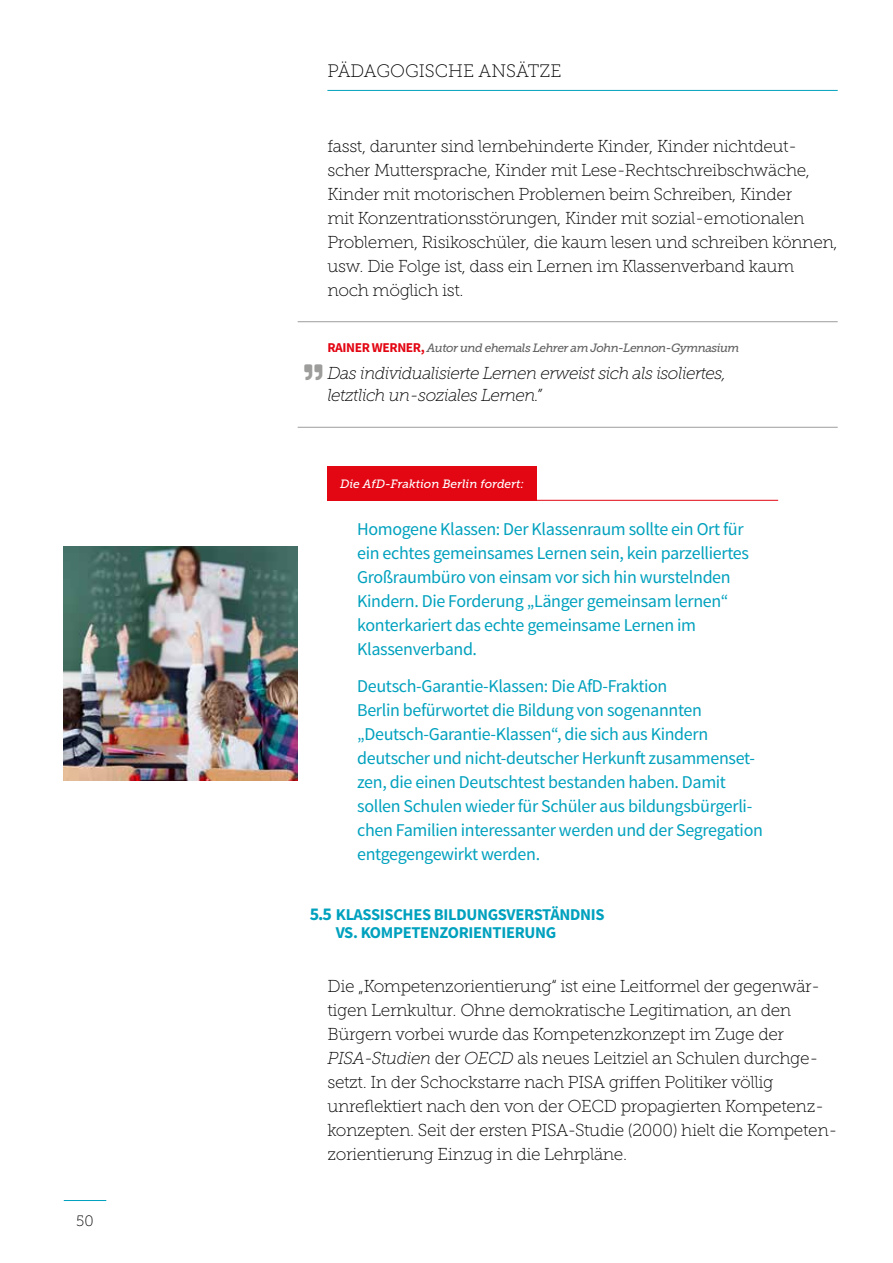
<style>
.page{position:relative;width:893px;height:1263px;background:#fff}
.page>*{position:absolute;margin:0;border:0;box-sizing:border-box;transform-origin:0 0}
.t1{font:18px/24px "Source Sans Pro";letter-spacing:-.02em;color:#00a1be}
.t2{font:18px "Museo Slab 100";color:#000}
.t3{font:17.25px/24px "Museo Slab 100";letter-spacing:-.02em;color:#000}
.t4{font:italic 17.25px/22.5px "Museo Slab 100";letter-spacing:-.03em;color:#000}
.t5{font:700 16.5px/18px "Source Sans Pro";letter-spacing:-.02em;color:#00a1be}
.t6{font:15px "Museo Slab 100";color:#000}
.t7{font:italic 12px "Museo Slab 500";letter-spacing:-.04em;color:#646363}
.t8{font:italic 12px "Museo Slab 500";color:#fff}
.s1{font-family:"Source Sans Pro";font-weight:700;font-style:normal;font-size:13.5px;color:#e30613}
.s2{font-size:18px}
.s3{font-style:italic}
</style>
<div class="page">
<hr style="left:298px;top:321px;width:540px;height:1px;background:#9d9d9c">
<hr style="left:298px;top:427px;width:540px;height:1px;background:#9d9d9c">
<div style="left:327px;top:466px;width:210px;height:35px;background:#e30613"></div>
<hr style="left:327px;top:500px;width:451px;height:1px;background:#e30613">
<hr style="left:64px;top:1200px;width:42px;height:1px;background:#00a1be">
<hr style="left:327px;top:90px;width:511px;height:1px;background:#00a1be">
<img style="left:64px;top:546px;width:234px;height:234px">
<p class="t6" style="left:76px;top:1213px;width:19px">50</p>
<p class="t2" style="left:327px;top:61px;width:24px">Pädagogische</p>
<p class="t2" style="left:479px;top:61px;width:26px">Ansä</p>
<p class="t2" style="left:528px;top:61px;width:23px">tze</p>
<p class="t3" style="left:327px;top:134px;width:512px">fasst, darunter sind lernbehinderte Kinder, Kinder nichtdeut&shy;scher Muttersprache, Kinder mit Lese-Rechtschreibschwäche, Kinder mit motorischen Problemen beim Schreiben, Kinder<br>mit Konzentrationsstörungen, Kinder mit sozial-emotionalen Problemen, Risikoschüler, die kaum lesen und schreiben können, usw. Die Folge ist, dass ein Lernen im Klassenverband kaum noch möglich ist.</p>
<p class="t7" style="left:327px;top:341px;width:414px"><span class="s1">RAINER WERNER,</span> Autor und ehemals Lehrer am John-Lennon-Gymnasium</p>
<p class="t4" style="left:327px;top:362px;width:400px">Das individualisierte Lernen erweist sich als isoliertes, letztlich un-soziales Lernen.”</p>
<p class="t8" style="left:340px;top:477px;width:185px">Die AfD-Fraktion Berlin fordert:</p>
<p class="t1" style="left:357px;top:518px;width:393px">Homogene Klassen: Der Klassenraum sollte ein Ort für ein echtes gemeinsames Lernen sein, kein parzelliertes Großraumbüro von einsam vor sich hin wurstelnden Kindern. Die Forderung „Länger gemeinsam lernen“ konterkariert das echte gemeinsame Lernen im Klassenverband.</p>
<p class="t1" style="left:357px;top:674px;width:407px">Deutsch-Garantie-Klassen: Die AfD-Fraktion<br>Berlin befürwortet die Bildung von sogenannten „Deutsch-Garantie-Klassen“, die sich aus Kindern deutscher und nicht-deutscher Herkunft zusammenset&shy;zen, die einen Deutschtest bestanden haben. Damit sollen Schulen wieder für Schüler aus bildungsbürgerli&shy;chen Familien interessanter werden und der Segregation entgegengewirkt werden.</p>
<p class="t5" style="left:336px;top:906px;width:270px;text-indent:-26px"><span class="s2">5.5</span> KLASSISCHES BILDUNGSVERSTÄNDNIS<br>VS. KOMPETENZORIENTIERUNG</p>
<p class="t3" style="left:327px;top:974px;width:512px">Die „Kompetenzorientierung“ ist eine Leitformel der gegenwär&shy;tigen Lernkultur. Ohne demokratische Legitimation, an den Bürgern vorbei wurde das Kompetenzkonzept im Zuge der <span class="s3">PISA-Studien</span> der <span class="s3">OECD</span> als neues Leitziel an Schulen durchge&shy;setzt. In der Schockstarre nach PISA griffen Politiker völlig unreflektiert nach den von der OECD propagierten Kompetenz&shy;konzepten. Seit der ersten PISA-Studie (2000) hielt die Kompeten&shy;zorientierung Einzug in die Lehrpläne.</p>
</div>
